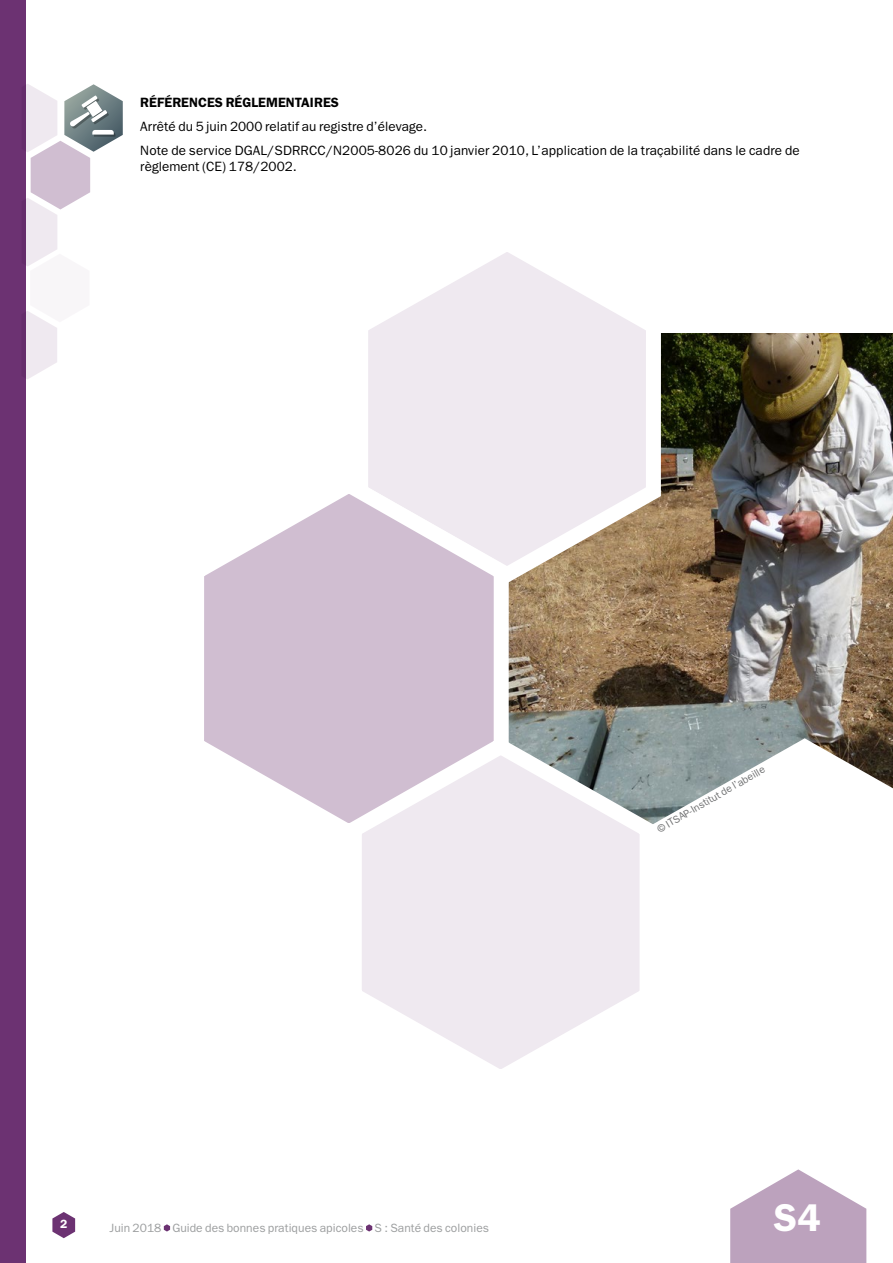
<style>
.page{position:relative;width:893px;height:1263px;background:#fff}
.page>*{position:absolute;margin:0;border:0;box-sizing:border-box;transform-origin:0 0}
.t1{font:600 38.85px "ITC Franklin Gothic Std";color:#fff}
.t2{font:13.5px/24px "ITC Franklin Gothic Std";letter-spacing:.01em;color:#000}
.t3{font:600 13.5px "ITC Franklin Gothic Std";letter-spacing:.005em;color:#000}
.t4{font:12px "ITC Franklin Gothic Std";letter-spacing:.005em;color:#9c9e9f}
.t5{font:600 12px "ITC Franklin Gothic Std";color:#fff}
.t6{font:10.5px "ITC Franklin Gothic Std";color:#707172}
</style>
<div class="page">
<div style="left:0;top:0;width:26px;height:1263px;background:#6c3272"></div>
<svg style="left:52px;top:1212px;width:23px;height:26px"></svg>
<svg style="left:164px;top:1224px;width:6px;height:7px"></svg>
<svg style="left:366px;top:1224px;width:6px;height:7px"></svg>
<svg style="left:730px;top:1169px;width:136px;height:94px"></svg>
<img style="left:516px;top:334px;width:377px;height:392px">
<svg style="left:362px;top:726px;width:281px;height:343px"></svg>
<svg style="left:643px;top:726px;width:250px;height:98px"></svg>
<svg style="left:368px;top:252px;width:300px;height:340px"></svg>
<svg style="left:204px;top:465px;width:312px;height:384px"></svg>
<svg style="left:26px;top:84px;width:97px;height:295px"></svg>
<p class="t3" style="left:140px;top:95px;width:200px">RÉFÉRENCES RÉGLEMENTAIRES</p>
<p class="t2" style="left:140px;top:115px;width:661px">Arrêté du 5 juin 2000 relatif au registre d’élevage.<br>Note de service DGAL/SDRRCC/N2005-8026 du 10 janvier 2010, L’application de la traçabilité dans le cadre de</p>
<p class="t2" style="left:140px;top:154px;width:158px">règlement (CE) 178/2002.</p>
<p class="t5" style="left:60px;top:1217px;width:9px">2</p>
<p class="t4" style="left:109px;top:1220px;width:381px">Juin 2018 Guide des bonnes pratiques apicoles S : Santé des colonies</p>
<p class="t6" style="left:655px;top:824px;width:124px;rotate:-30deg">© ITSAP-Institut de l’abeille</p>
<h1 class="t1" style="left:774px;top:1195px;width:48px">S4</h1>
</div>
